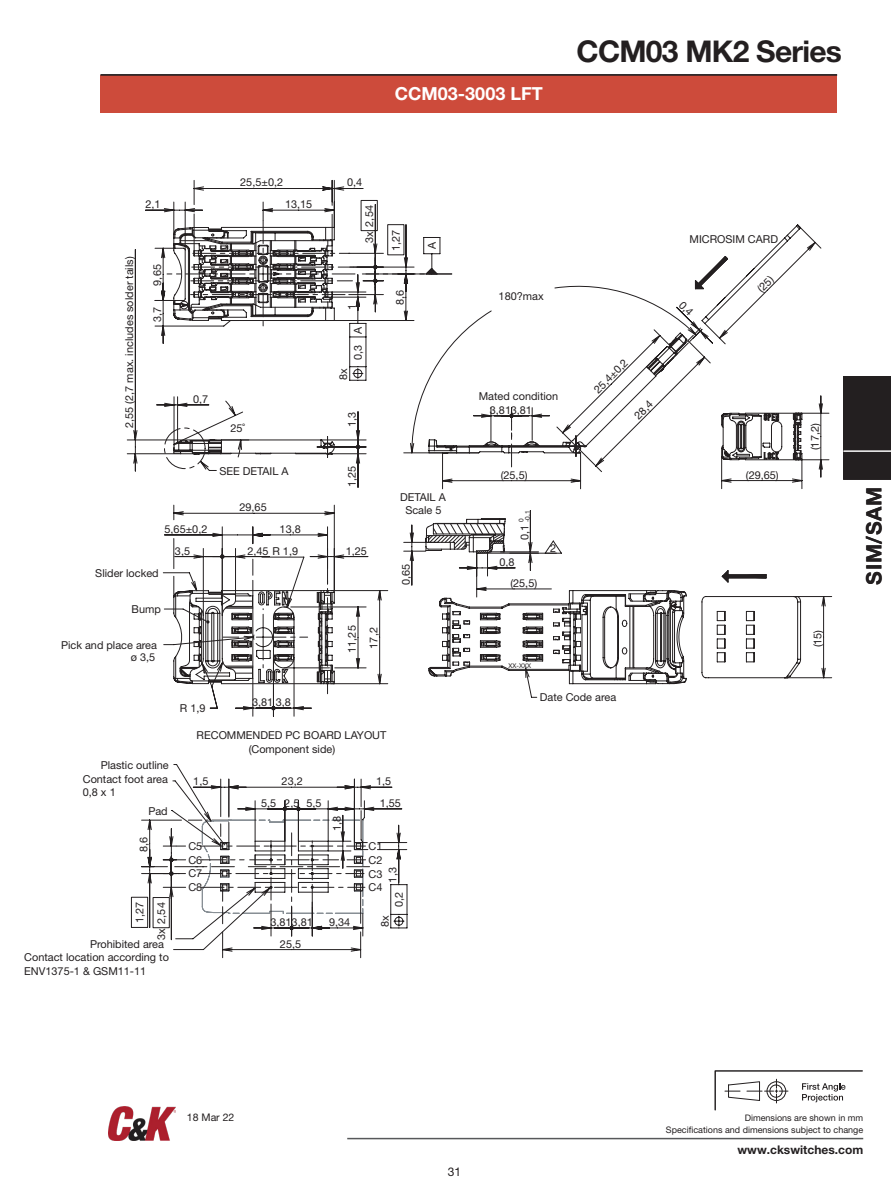
<style>
.page{position:relative;width:891px;height:1188px;background:#fff}
.page>*{position:absolute;margin:0;border:0;box-sizing:border-box;transform-origin:0 0}
.t1{font:700 30px "Helvetica Neue LT Std";letter-spacing:-.025em;color:#231f20}
.t2{font:700 21px "Helvetica Neue";color:#231f20}
.t3{font:700 18px "Helvetica Neue LT Std";color:#fff}
.t4{font:700 12px "Helvetica Neue LT Std";color:#231f20}
.t5{font:12px "Helvetica Neue LT Std";color:#231f20}
.t6{font:10.95px/13.2px "Helvetica Neue";color:#231f20}
.t7{font:10.5px "Helvetica Neue LT Std";color:#231f20}
.t8{font:9px/12px "Helvetica Neue LT Std";color:#231f20;text-align:right}
.t9{font:6.6px/6.4px "Helvetica Neue";color:#231f20}
</style>
<div class="page">
<hr style="left:347px;top:1138px;width:516px;height:1px;background:#57585a">
<img style="left:109px;top:1107px;width:66px;height:33px">
<div style="left:101px;top:75px;width:736px;height:37px;background:#cd4b3b"></div>
<hr style="left:101px;top:74px;width:736px;height:2px;background:#231f20">
<svg style="left:714px;top:1070px;width:149px;height:41px"></svg>
<div style="left:843px;top:376px;width:48px;height:104px;background:#231f20"></div>
<hr style="left:844px;top:450px;width:47px;height:2px;background:#fff">
<svg style="left:154px;top:208px;width:678px;height:477px"></svg>
<svg style="left:131px;top:237px;width:431px;height:691px"></svg>
<svg style="left:148px;top:778px;width:214px;height:180px"></svg>
<svg style="left:169px;top:763px;width:239px;height:188px"></svg>
<svg style="left:163px;top:227px;width:640px;height:457px"></svg>
<h3 class="t3" style="left:395px;top:83px;width:149px">CCM03-3003 LFT</h3>
<h1 class="t1" style="left:577px;top:33px;width:267px">CCM03 MK2 Series</h1>
<p class="t6" style="left:146px;top:197px;width:17px">2,1</p>
<p class="t6" style="left:123px;top:428px;width:173px;rotate:-90deg">2,55 (2,7 max. includes solder tails)</p>
<p class="t6" style="left:150px;top:286px;width:23px;rotate:-90deg">9,65</p>
<p class="t6" style="left:150px;top:322px;width:17px;rotate:-90deg">3,7</p>
<p class="t6" style="left:193px;top:392px;width:17px">0,7</p>
<p class="t6" style="left:240px;top:176px;width:44px">25,5±0,2</p>
<p class="t6" style="left:347px;top:176px;width:17px">0,4</p>
<p class="t6" style="left:230px;top:421px;width:16px">25˚</p>
<p class="t6" style="left:285px;top:197px;width:29px">13,15</p>
<p class="t6" style="left:363px;top:243px;width:39px;rotate:-90deg">3x 2,54</p>
<p class="t6" style="left:345px;top:310px;width:8px;rotate:-90deg">1</p>
<p class="t6" style="left:351px;top:360px;width:34px;rotate:-90deg">0,3 A</p>
<p class="t6" style="left:336px;top:380px;width:13px;rotate:-90deg">8x</p>
<p class="t6" style="left:345px;top:427px;width:17px;rotate:-90deg">1,3</p>
<p class="t6" style="left:389px;top:251px;width:23px;rotate:-90deg">1,27</p>
<p class="t6" style="left:393px;top:305px;width:17px;rotate:-90deg">8,6</p>
<p class="t6" style="left:425px;top:249px;width:9px;rotate:-90deg">A</p>
<p class="t6" style="left:219px;top:464px;width:71px">SEE DETAIL A</p>
<p class="t6" style="left:239px;top:501px;width:29px">29,65</p>
<p class="t6" style="left:165px;top:522px;width:44px">5,65±0,2</p>
<p class="t6" style="left:280px;top:522px;width:23px">13,8</p>
<p class="t6" style="left:345px;top:487px;width:23px;rotate:-90deg">1,25</p>
<p class="t6" style="left:95px;top:566px;width:65px">Slider locked</p>
<p class="t6" style="left:132px;top:602px;width:31px">Bump</p>
<p class="t6" style="left:61px;top:639px;width:98px;line-height:12.1px;text-align:right">Pick and place area ø 3,5</p>
<p class="t6" style="left:175px;top:544px;width:17px">3,5</p>
<p class="t6" style="left:247px;top:544px;width:52px">2,45 R 1,9</p>
<p class="t6" style="left:346px;top:544px;width:23px">1,25</p>
<p class="t6" style="left:341px;top:653px;width:29px;line-height:21.6px;text-align:center;rotate:-90deg">11,25<br>17,2</p>
<p class="t6" style="left:400px;top:490px;width:47px;text-align:center">DETAIL A<br>Scale 5</p>
<p class="t6" style="left:399px;top:585px;width:23px;rotate:-90deg">0,65</p>
<p class="t6" style="left:180px;top:702px;width:27px">R 1,9</p>
<p class="t6" style="left:252px;top:695px;width:40px">3,81 3,8</p>
<p class="t6" style="left:101px;top:758px;width:70px">Plastic outline</p>
<p class="t6" style="left:148px;top:804px;width:21px">Pad</p>
<p class="t6" style="left:83px;top:772px;width:87px">Contact foot area<br>0,8 x 1</p>
<p class="t6" style="left:137px;top:852px;width:17px;rotate:-90deg">8,6</p>
<p class="t6" style="left:133px;top:923px;width:23px;rotate:-90deg">1,27</p>
<p class="t6" style="left:155px;top:940px;width:39px;rotate:-90deg">3x 2,54</p>
<p class="t6" style="left:90px;top:938px;width:75px">Prohibited area</p>
<p class="t6" style="left:24px;top:951px;width:146px">Contact location according to<br>ENV1375-1 &amp; GSM11-11</p>
<p class="t6" style="left:197px;top:729px;width:191px;text-align:center">RECOMMENDED PC BOARD LAYOUT (Component side)</p>
<p class="t6" style="left:193px;top:775px;width:17px">1,5</p>
<p class="t6" style="left:376px;top:775px;width:17px">1,5</p>
<p class="t6" style="left:282px;top:775px;width:23px">23,2</p>
<p class="t6" style="left:261px;top:796px;width:62px">5,5 2,5 5,5</p>
<p class="t6" style="left:330px;top:831px;width:17px;rotate:-90deg">1,8</p>
<p class="t6" style="left:380px;top:796px;width:23px">1,55</p>
<p class="t6" style="left:188px;top:839px;width:15px">C5</p>
<p class="t6" style="left:369px;top:839px;width:15px;line-height:13.8px;text-align:justify">C1<br>C2<br>C3</p>
<p class="t6" style="left:188px;top:853px;width:15px;line-height:13.8px">C6<br>C7</p>
<p class="t6" style="left:386px;top:883px;width:17px;rotate:-90deg">1,3</p>
<p class="t6" style="left:392px;top:907px;width:17px;rotate:-90deg">0,2</p>
<p class="t6" style="left:188px;top:880px;width:15px">C8</p>
<p class="t6" style="left:369px;top:881px;width:15px">C4</p>
<p class="t6" style="left:378px;top:927px;width:13px;rotate:-90deg">8x</p>
<p class="t6" style="left:270px;top:915px;width:44px">3,813,81</p>
<p class="t6" style="left:329px;top:915px;width:23px">9,34</p>
<p class="t6" style="left:280px;top:937px;width:23px">25,5</p>
<p class="t6" style="left:499px;top:290px;width:47px">180?max</p>
<p class="t6" style="left:479px;top:389px;width:81px">Mated condition</p>
<p class="t6" style="left:490px;top:403px;width:44px">3,813,81</p>
<p class="t6" style="left:501px;top:468px;width:28px">(25,5)</p>
<p class="t9" style="left:518px;top:540px;width:31px;text-indent:18px;rotate:-90deg">0<br><sup>0,1</sup> -0,1</p>
<p class="t6" style="left:510px;top:551px;width:28px;line-height:21px;text-indent:-11px">0,8 (25,5)</p>
<p class="t6" style="left:550px;top:541px;width:8px">2</p>
<p class="t9" style="left:508px;top:662px;width:24px">XX-XXX</p>
<p class="t6" style="left:591px;top:386px;width:44px;rotate:-45deg">25,4±0,2</p>
<p class="t6" style="left:631px;top:413px;width:23px;rotate:-45deg">28,4</p>
<p class="t6" style="left:540px;top:691px;width:78px">Date Code area</p>
<p class="t6" style="left:690px;top:232px;width:90px">MICROSIM CARD</p>
<p class="t6" style="left:754px;top:285px;width:19px;rotate:-45deg">(25)</p>
<p class="t6" style="left:746px;top:468px;width:34px">(29,65)</p>
<p class="t6" style="left:808px;top:450px;width:28px;rotate:-90deg">(17,2)</p>
<p class="t6" style="left:811px;top:647px;width:19px;rotate:-90deg">(15)</p>
<h2 class="t2" style="left:861px;top:585px;width:99px;rotate:-90deg">SIM/SAM</h2>
<p class="t7" style="left:187px;top:1111px;width:49px">18 Mar 22</p>
<p class="t5" style="left:448px;top:1165px;width:15px">31</p>
<p class="t8" style="left:666px;top:1112px;width:199px">Dimensions are shown in mm<br>Specifications and dimensions subject to change</p>
<p class="t4" style="left:738px;top:1142px;width:127px">www.ckswitches.com</p>
</div>
